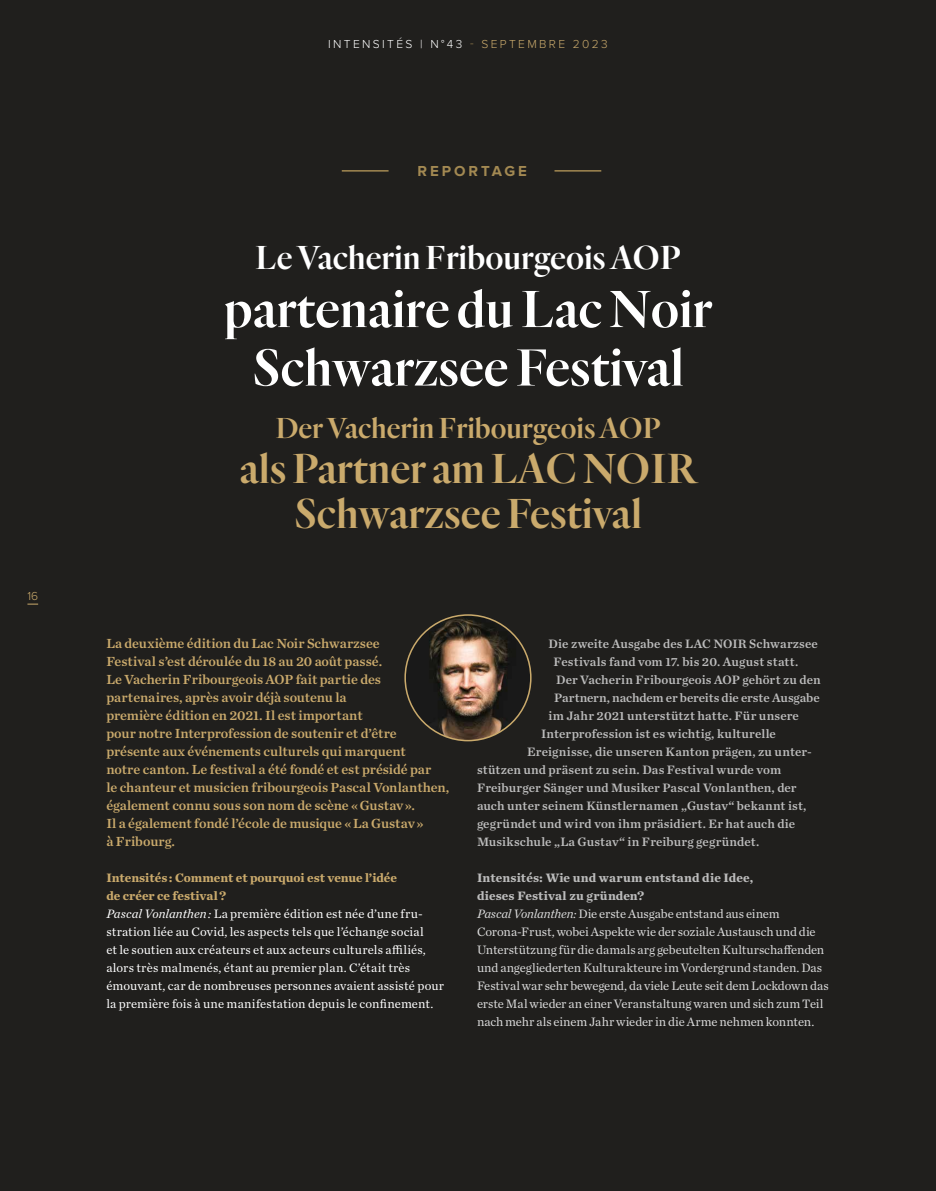
<style>
.page{position:relative;width:936px;height:1191px;background:#fff}
.page>*{position:absolute;margin:0;border:0;box-sizing:border-box;transform-origin:0 0}
.t1{font:600 54px/58.5px "Quarto";color:#fff;text-align:center}
.t2{font:600 43.5px/45px "Quarto";color:#caaa6c;text-align:center}
.t3{font:600 34.5px "Quarto";color:#fff}
.t4{font:600 30px "Quarto";color:#caaa6c}
.t5{font:700 15px "Proxima Nova";letter-spacing:.195em;color:#a38952}
.t6{font:13.8px/18px "Chronicle Text G1 Semi";letter-spacing:-.005em;color:#caaa6c}
.t7{font:12.75px "Chronicle Text G1 Semi";letter-spacing:.01em;color:#bcbcbc}
.t8{font:12.75px/18px "Chronicle Text G1";letter-spacing:-.005em;color:#dadada}
.t9{font:12.75px/18px "Chronicle Text G1";letter-spacing:.01em;color:#fff}
.t10{font:12.75px "Chronicle Text G1 Semi";letter-spacing:-.01em;color:#bcbcbc}
.t11{font:300 12px "Proxima Nova";letter-spacing:.195em;color:#fff}
.t12{font:300 12px "Proxima Nova";color:#caaa6c}
.s1{color:#a38952}
.s2{color:#caaa6c}
.s3{font-weight:700;color:#caaa6c}
.s4{font-style:italic}
.s5{font-weight:700;color:#bcbcbc}
</style>
<div class="page">
<div style="left:0;top:0;width:935px;height:1191px;background:#201f1d"></div>
<hr style="left:342px;top:170px;width:46px;height:2px;background:#a38952">
<hr style="left:554px;top:170px;width:47px;height:2px;background:#a38952">
<img style="left:405px;top:615px;width:125px;height:125px;border-radius:63px">
<p class="t12" style="left:27px;top:591px;width:12px">16</p>
<p class="t11" style="left:328px;top:39px;width:281px">INTENSITÉS | N°43 <span class="s1">-</span> <span class="s2">SEPTEMBRE 2023</span></p>
<p class="t5" style="left:417px;top:164px;width:111px">REPORTAGE</p>
<h3 class="t3" style="left:255px;top:236px;width:427px">Le Vacherin Fribourgeois AOP</h3>
<h1 class="t1" style="left:224px;top:280px;width:489px">partenaire du Lac Noir<br>Schwarzsee Festival</h1>
<h3 class="t4" style="left:275px;top:410px;width:387px">Der Vacherin Fribourgeois AOP</h3>
<h2 class="t2" style="left:239px;top:447px;width:458px">als Partner am LAC NOIR<br>Schwarzsee Festival</h2>
<p class="t6" style="left:106px;top:634px;width:344px">La deuxième édition du Lac Noir Schwarzsee<br>Festival s’est déroulée du 18 au 20 août passé.<br>Le Vacherin Fribourgeois AOP fait partie des partenaires, après avoir déjà soutenu la<br>première édition en 2021. Il est important<br>pour notre Interprofession de soutenir et d’être présente aux événements culturels qui marquent<br>notre canton. Le festival a été fondé et est présidé par<br>le chanteur et musicien fribourgeois Pascal Vonlanthen, également connu sous son nom de scène « Gustav ».<br>Il a également fondé l’école de musique « La Gustav »<br>à Fribourg.</p>
<p class="t9" style="left:106px;top:868px;width:339px"><span class="s3">Intensités : Comment et pourquoi est venue l’idée<br>de créer ce festival ?<br></span><span class="s4">Pascal Vonlanthen :</span> La première édition est née d’une fru&shy;stration liée au Covid, les aspects tels que l’échange social<br>et le soutien aux créateurs et aux acteurs culturels affiliés, alors très malmenés, étant au premier plan. C’était très émouvant, car de nombreuses personnes avaient assisté pour la première fois à une manifestation depuis le confinement.</p>
<p class="t7" style="left:548px;top:634px;width:271px">Die zweite Ausgabe des LAC NOIR Schwarzsee</p>
<p class="t7" style="left:553px;top:652px;width:246px">Festivals fand vom 17. bis 20. August statt.</p>
<p class="t7" style="left:556px;top:670px;width:266px">Der Vacherin Fribourgeois AOP gehört zu den</p>
<p class="t10" style="left:554px;top:688px;width:267px">Partnern, nachdem er bereits die erste Ausgabe</p>
<p class="t7" style="left:548px;top:706px;width:252px">im Jahr 2021 unterstützt hatte. Für unsere</p>
<p class="t7" style="left:541px;top:724px;width:236px">Interprofession ist es wichtig, kulturelle</p>
<p class="t7" style="left:527px;top:742px;width:286px">Ereignisse, die unseren Kanton prägen, zu unter-</p>
<p class="t7" style="left:477px;top:760px;width:306px">stützen und präsent zu sein. Das Festival wurde vom</p>
<p class="t7" style="left:477px;top:778px;width:321px">Freiburger Sänger und Musiker Pascal Vonlanthen, der</p>
<p class="t7" style="left:477px;top:796px;width:331px">auch unter seinem Künstlernamen „Gustav“ bekannt ist,</p>
<p class="t7" style="left:477px;top:814px;width:320px">gegründet und wird von ihm präsidiert. Er hat auch die</p>
<p class="t7" style="left:477px;top:832px;width:284px">Musikschule „La Gustav“ in Freiburg gegründet.</p>
<p class="t8" style="left:477px;top:868px;width:353px"><span class="s5">Intensités: Wie und warum entstand die Idee,<br>dieses Festival zu gründen?<br></span><span class="s4">Pascal Vonlanthen:</span> Die erste Ausgabe entstand aus einem Corona-Frust, wobei Aspekte wie der soziale Austausch und die Unterstützung für die damals arg gebeutelten Kulturschaffenden und angegliederten Kulturakteure im Vordergrund standen. Das Festival war sehr bewegend, da viele Leute seit dem Lockdown das erste Mal wieder an einer Veranstaltung waren und sich zum Teil nach mehr als einem Jahr wieder in die Arme nehmen konnten.</p>
</div>
